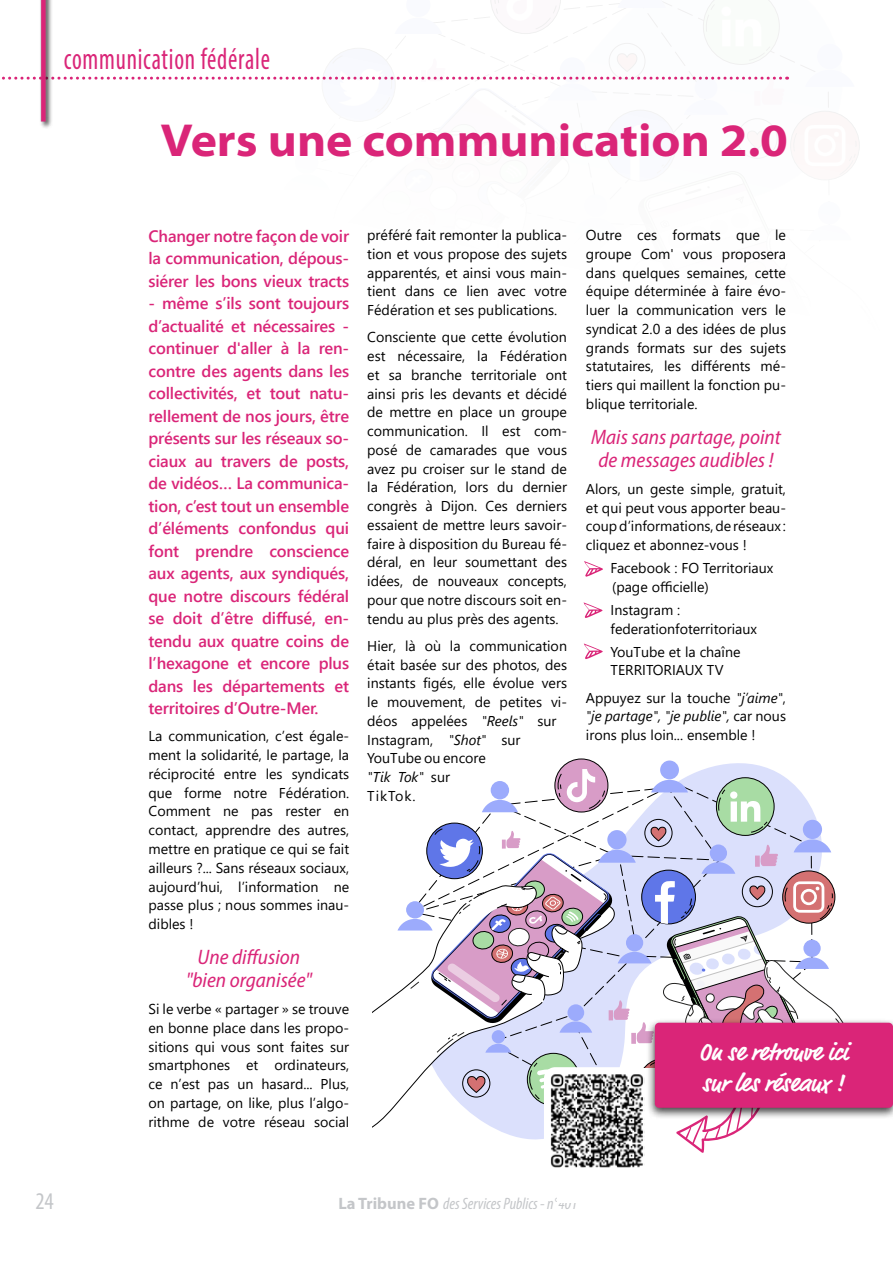
<style>
.page{position:relative;width:893px;height:1263px;background:#fff}
.page>*{position:absolute;margin:0;border:0;box-sizing:border-box;transform-origin:0 0}
.t1{font:700 semi-expanded 46.5px "Myriad Pro";color:#da2578}
.t2{font:condensed 30.6px "Myriad Pro";letter-spacing:.03em;color:#da2578;scale:.83 1}
.t3{font:700 25.5px/30.6px "Market Pro";color:#fff}
.t4{font:condensed 24px "Myriad Pro";color:#c4c6c9}
.t5{font:italic semi-condensed 21px/22.5px "Myriad Pro";color:#da2578;text-align:center}
.t6{font:600 16.5px/22.5px "Segoe UI";letter-spacing:-.01em;color:#da2578;text-align:justify}
.t7{font:italic condensed 16.5px "Myriad Pro";color:#c4c6c9}
.t8{font:14.25px/18.8px "Segoe UI";color:#000;text-align:justify}
.s1{font-style:italic}
.s2{font-weight:700;font-style:normal;font-stretch:normal}
</style>
<div class="page">
<div style="left:660px;top:760px;width:19px;height:19px;background:#9cabfc;border-radius:50%"></div>
<div style="left:555px;top:759px;width:53px;height:53px;background:#d89cc7;border-radius:50%"></div>
<svg style="left:2px;top:0;width:858px;height:173px"></svg>
<div style="left:39px;top:0;width:14px;height:129px;background:#000;opacity:.75"></div>
<div style="left:41px;top:0;width:5px;height:122px;background:#da2578"></div>
<svg style="left:373px;top:769px;width:468px;height:399px"></svg>
<div style="left:646px;top:1019px;width:247px;height:101px;background:#000;opacity:.75"></div>
<div style="left:655px;top:1023px;width:238px;height:85px;background:#da2578;border-radius:4px"></div>
<svg style="left:584px;top:561px;width:19px;height:16px"></svg>
<svg style="left:583px;top:602px;width:20px;height:16px"></svg>
<svg style="left:584px;top:643px;width:19px;height:16px"></svg>
<h2 class="t2" style="left:64px;top:40px;width:250px">communication fédérale</h2>
<h1 class="t1" style="left:161px;top:110px;width:629px">Vers une communication 2.0</h1>
<p class="t6" style="left:148px;top:223px;width:202px">Changer notre façon de voir la communication, dépous&shy;siérer les bons vieux tracts</p>
<p class="t6" style="left:148px;top:291px;width:202px">- même s’ils sont toujours d’actualité et nécessaires - continuer d'aller à la ren&shy;contre des agents dans les collectivités, et tout natu&shy;rellement de nos jours, être présents sur les réseaux so&shy;ciaux au travers de posts, de vidéos… La communica&shy;tion, c’est tout un ensemble d’éléments confondus qui font prendre conscience aux agents, aux syndiqués, que notre discours fédéral se doit d’être diffusé, en&shy;tendu aux quatre coins de l’hexagone et encore plus dans les départements et territoires d’Outre-Mer.</p>
<p class="t8" style="left:148px;top:726px;width:202px">La communication, c’est égale&shy;ment la solidarité, le partage, la réciprocité entre les syndicats que forme notre Fédération.<br>Comment ne pas rester en contact, apprendre des autres, mettre en pratique ce qui se fait ailleurs ?... Sans réseaux sociaux, aujourd’hui, l’information ne passe plus ; nous sommes inau&shy;dibles !</p>
<h3 class="t5" style="left:186px;top:946px;width:127px">Une diffusion "bien organisée"</h3>
<p class="t8" style="left:148px;top:998px;width:202px">Si le verbe « partager » se trouve en bonne place dans les propo&shy;sitions qui vous sont faites sur smartphones et ordinateurs, ce n’est pas un hasard... Plus, on partage, on like, plus l’algo&shy;rithme de votre réseau social</p>
<p class="t8" style="left:367px;top:224px;width:201px">préféré fait remonter la publica&shy;tion et vous propose des sujets apparentés, et ainsi vous main&shy;tient dans ce lien avec votre Fédération et ses publications.</p>
<p class="t8" style="left:367px;top:327px;width:201px">Consciente que cette évolution est nécessaire, la Fédération et sa branche territoriale ont ainsi pris les devants et décidé de mettre en place un groupe communication. Il est com&shy;posé de camarades que vous avez pu croiser sur le stand de la Fédération, lors du dernier congrès à Dijon. Ces derniers essaient de mettre leurs savoir&shy;faire à disposition du Bureau fé&shy;déral, en leur soumettant des idées, de nouveaux concepts, pour que notre discours soit en&shy;tendu au plus près des agents.</p>
<p class="t8" style="left:367px;top:635px;width:201px;text-align:left">Hier, là où la communication était basée sur des photos, des instants figés, elle évolue vers le mouvement, de petites vi&shy;déos appelées <span class="s1">"Reels"</span> sur<br>Instagram, <span class="s1">"Shot"</span> sur<br>YouTube ou encore<br><span class="s1">"Tik Tok"</span> sur<br>TikTok.</p>
<p class="t8" style="left:586px;top:224px;width:202px">Outre ces formats que le groupe Com' vous proposera dans quelques semaines, cette équipe déterminée à faire évo&shy;luer la communication vers le syndicat 2.0 a des idées de plus grands formats sur des sujets statutaires, les différents mé&shy;tiers qui maillent la fonction pu&shy;blique territoriale.</p>
<h3 class="t5" style="left:591px;top:425px;width:191px">Mais sans partage, point de messages audibles !</h3>
<p class="t8" style="left:586px;top:478px;width:202px">Alors, un geste simple, gratuit, et qui peut vous apporter beau&shy;coup d’informations, de réseaux : cliquez et abonnez-vous !</p>
<p class="t8" style="left:611px;top:557px;width:164px">Facebook : FO Territoriaux (page officielle)</p>
<p class="t8" style="left:611px;top:599px;width:148px">Instagram : federationfoterritoriaux</p>
<p class="t8" style="left:611px;top:641px;width:131px">YouTube et la chaîne<br>TERRITORIAUX TV</p>
<p class="t8" style="left:586px;top:687px;width:202px">Appuyez sur la touche <span class="s1">"j’aime"</span>, <span class="s1">"je partage", "je publie",</span> car nous irons plus loin... ensemble !</p>
<h3 class="t3" style="left:699px;top:1037px;width:151px">On se retrouve ici sur les réseaux !</h3>
<h3 class="t4" style="left:35px;top:1186px;width:20px">24</h3>
<p class="t7" style="left:338px;top:1193px;width:241px"><span class="s2">La Tribune FO</span> des Services Publics - n°401</p>
</div>
